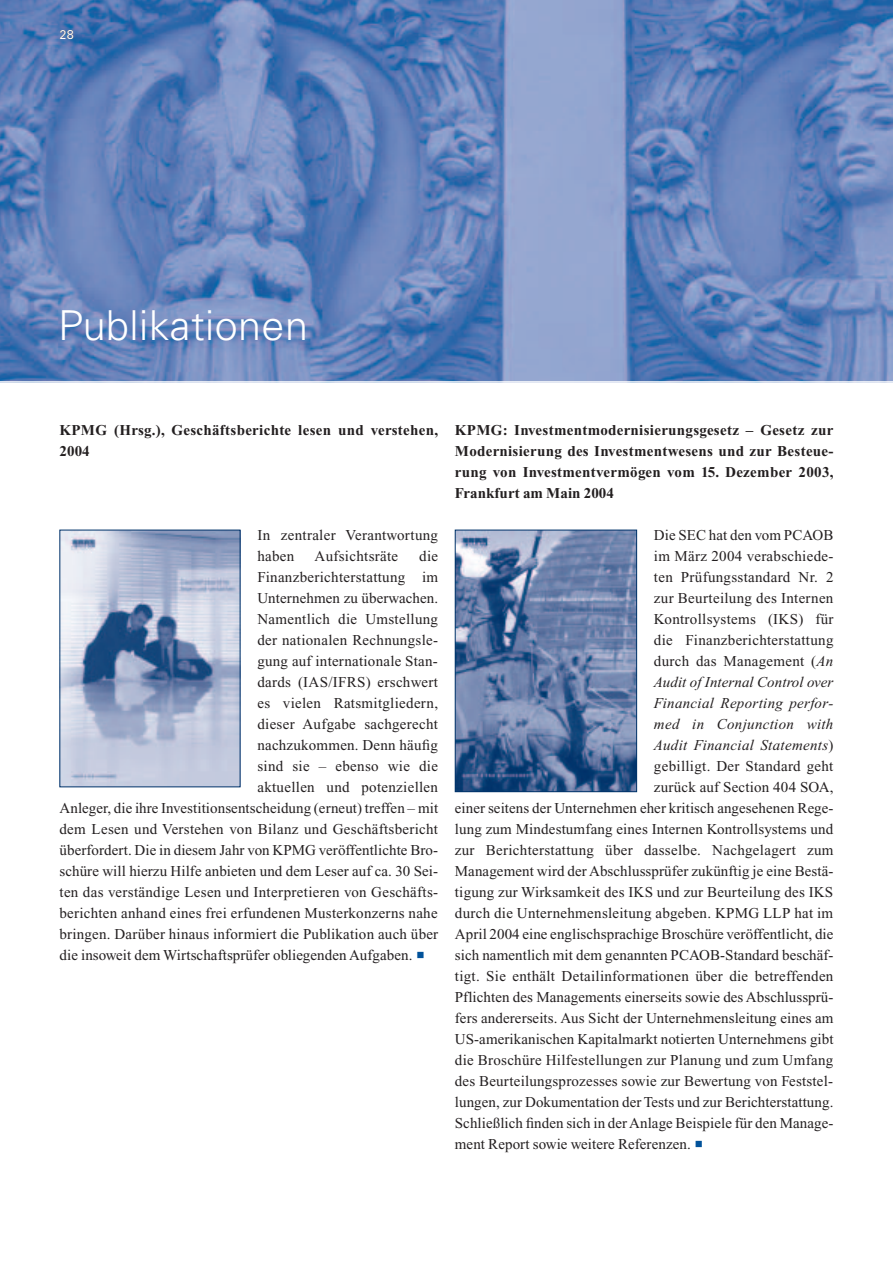
<style>
.page{position:relative;width:893px;height:1263px;background:#fff}
.page>*{position:absolute;margin:0;border:0;box-sizing:border-box;transform-origin:0 0}
.t1{font:300 41.25px "Univers";letter-spacing:.01em;color:#fff}
.t2{font:15px/21px "Times";letter-spacing:.015em;color:#231f20}
.t3{font:700 15px/21px "Times";letter-spacing:.02em;color:#231f20}
.t4{font:italic 15px "Times";letter-spacing:.02em;color:#231f20}
.t5{font:12.75px "Univers";color:#fff}
.s1{font-style:italic}
.s2{font-style:normal}
</style>
<div class="page">
<img style="left:0;top:0;width:893px;height:381px">
<img style="left:62px;top:532px;width:176px;height:253px">
<img style="left:457px;top:532px;width:178px;height:258px">
<div style="left:455px;top:530px;width:182px;height:262px;border:1px solid #00336a"></div>
<p class="t5" style="left:60px;top:30px;width:16px">28</p>
<h1 class="t1" style="left:58px;top:310px;width:251px">Publikationen</h1>
<p class="t3" style="left:60px;top:421px;width:380px">KPMG (Hrsg.), Geschäftsberichte lesen und verstehen,<br>2004</p>
<p class="t2" style="left:257px;top:526px;width:182px">In zentraler Verantwortung haben</p>
<p class="t2" style="left:315px;top:547px;width:85px">Aufsichtsräte</p>
<p class="t2" style="left:419px;top:547px;width:20px">die</p>
<p class="t2" style="left:257px;top:568px;width:182px">Finanzberichterstattung im</p>
<p class="t2" style="left:257px;top:589px;width:182px">Unternehmen zu überwachen.</p>
<p class="t2" style="left:257px;top:610px;width:182px">Namentlich die Umstellung</p>
<p class="t2" style="left:257px;top:631px;width:182px">der nationalen Rechnungsle-</p>
<p class="t2" style="left:257px;top:652px;width:182px">gung auf internationale Stan-</p>
<p class="t2" style="left:257px;top:673px;width:182px">dards (IAS/IFRS) erschwert</p>
<p class="t2" style="left:257px;top:694px;width:182px">es vielen Ratsmitgliedern,</p>
<p class="t2" style="left:257px;top:715px;width:182px">dieser Aufgabe sachgerecht</p>
<p class="t2" style="left:257px;top:736px;width:182px">nachzukommen. Denn häufig</p>
<p class="t2" style="left:257px;top:757px;width:182px">sind sie – ebenso wie die</p>
<p class="t2" style="left:257px;top:778px;width:182px">aktuellen und potenziellen</p>
<p class="t2" style="left:60px;top:799px;width:380px">Anleger, die ihre Investitionsentscheidung (erneut) treffen – mit</p>
<p class="t2" style="left:60px;top:820px;width:380px">dem Lesen und Verstehen von Bilanz und Geschäftsbericht</p>
<p class="t2" style="left:60px;top:841px;width:380px">überfordert. Die in diesem Jahr von KPMG veröffentlichte Bro-</p>
<p class="t2" style="left:60px;top:862px;width:380px">schüre will hierzu Hilfe anbieten und dem Leser auf ca. 30 Sei-</p>
<p class="t2" style="left:60px;top:883px;width:380px">ten das verständige Lesen und Interpretieren von Geschäfts-</p>
<p class="t2" style="left:60px;top:904px;width:380px">berichten anhand eines frei erfundenen Musterkonzerns nahe</p>
<p class="t2" style="left:60px;top:925px;width:380px">bringen. Darüber hinaus informiert die Publikation auch über</p>
<p class="t2" style="left:60px;top:946px;width:354px">die insoweit dem Wirtschaftsprüfer obliegenden Aufgaben.</p>
<p class="t3" style="left:455px;top:421px;width:380px;text-align:justify">KPMG: Investmentmodernisierungsgesetz – Gesetz zur Modernisierung des Investmentwesens und zur Besteue&shy;rung von Investmentvermögen vom 15. Dezember 2003, Frankfurt am Main 2004</p>
<p class="t2" style="left:654px;top:526px;width:181px">Die SEC hat den vom PCAOB</p>
<p class="t2" style="left:654px;top:547px;width:181px">im März 2004 verabschiede-</p>
<p class="t2" style="left:654px;top:568px;width:181px">ten Prüfungsstandard Nr. 2</p>
<p class="t2" style="left:654px;top:589px;width:181px">zur Beurteilung des Internen</p>
<p class="t2" style="left:654px;top:610px;width:181px">Kontrollsystems (IKS) für</p>
<p class="t2" style="left:654px;top:631px;width:181px">die Finanzberichterstattung</p>
<p class="t2" style="left:654px;top:652px;width:181px">durch das Management (<span class="s1">An</span></p>
<p class="t4" style="left:654px;top:677px;width:181px">Audit of Internal Control over</p>
<p class="t4" style="left:654px;top:698px;width:181px">Financial Reporting perfor-</p>
<p class="t4" style="left:654px;top:719px;width:181px">med in Conjunction with</p>
<p class="t4" style="left:654px;top:740px;width:181px">Audit Financial Statements<span class="s2">)</span></p>
<p class="t2" style="left:654px;top:757px;width:181px">gebilligt. Der Standard geht</p>
<p class="t2" style="left:654px;top:778px;width:181px">zurück auf Section 404 SOA,</p>
<p class="t2" style="left:455px;top:799px;width:380px">einer seitens der Unternehmen eher kritisch angesehenen Rege-</p>
<p class="t2" style="left:455px;top:820px;width:380px">lung zum Mindestumfang eines Internen Kontrollsystems und</p>
<p class="t2" style="left:455px;top:841px;width:380px">zur Berichterstattung über dasselbe. Nachgelagert zum</p>
<p class="t2" style="left:455px;top:862px;width:380px">Management wird der Abschlussprüfer zukünftig je eine Bestä-</p>
<p class="t2" style="left:455px;top:883px;width:380px">tigung zur Wirksamkeit des IKS und zur Beurteilung des IKS</p>
<p class="t2" style="left:455px;top:904px;width:380px">durch die Unternehmensleitung abgeben. KPMG LLP hat im</p>
<p class="t2" style="left:455px;top:925px;width:380px">April 2004 eine englischsprachige Broschüre veröffentlicht, die</p>
<p class="t2" style="left:455px;top:946px;width:380px">sich namentlich mit dem genannten PCAOB-Standard beschäf-</p>
<p class="t2" style="left:455px;top:967px;width:380px">tigt. Sie enthält Detailinformationen über die betreffenden</p>
<p class="t2" style="left:455px;top:988px;width:380px">Pflichten des Managements einerseits sowie des Abschlussprü-</p>
<p class="t2" style="left:455px;top:1009px;width:380px">fers andererseits. Aus Sicht der Unternehmensleitung eines am</p>
<p class="t2" style="left:455px;top:1030px;width:380px">US-amerikanischen Kapitalmarkt notierten Unternehmens gibt</p>
<p class="t2" style="left:455px;top:1051px;width:380px">die Broschüre Hilfestellungen zur Planung und zum Umfang</p>
<p class="t2" style="left:455px;top:1072px;width:380px">des Beurteilungsprozesses sowie zur Bewertung von Feststel-</p>
<p class="t2" style="left:455px;top:1093px;width:380px">lungen, zur Dokumentation der Tests und zur Berichterstattung.</p>
<p class="t2" style="left:455px;top:1114px;width:380px">Schließlich finden sich in der Anlage Beispiele für den Manage-</p>
<p class="t2" style="left:455px;top:1135px;width:237px">ment Report sowie weitere Referenzen.</p>
</div>
